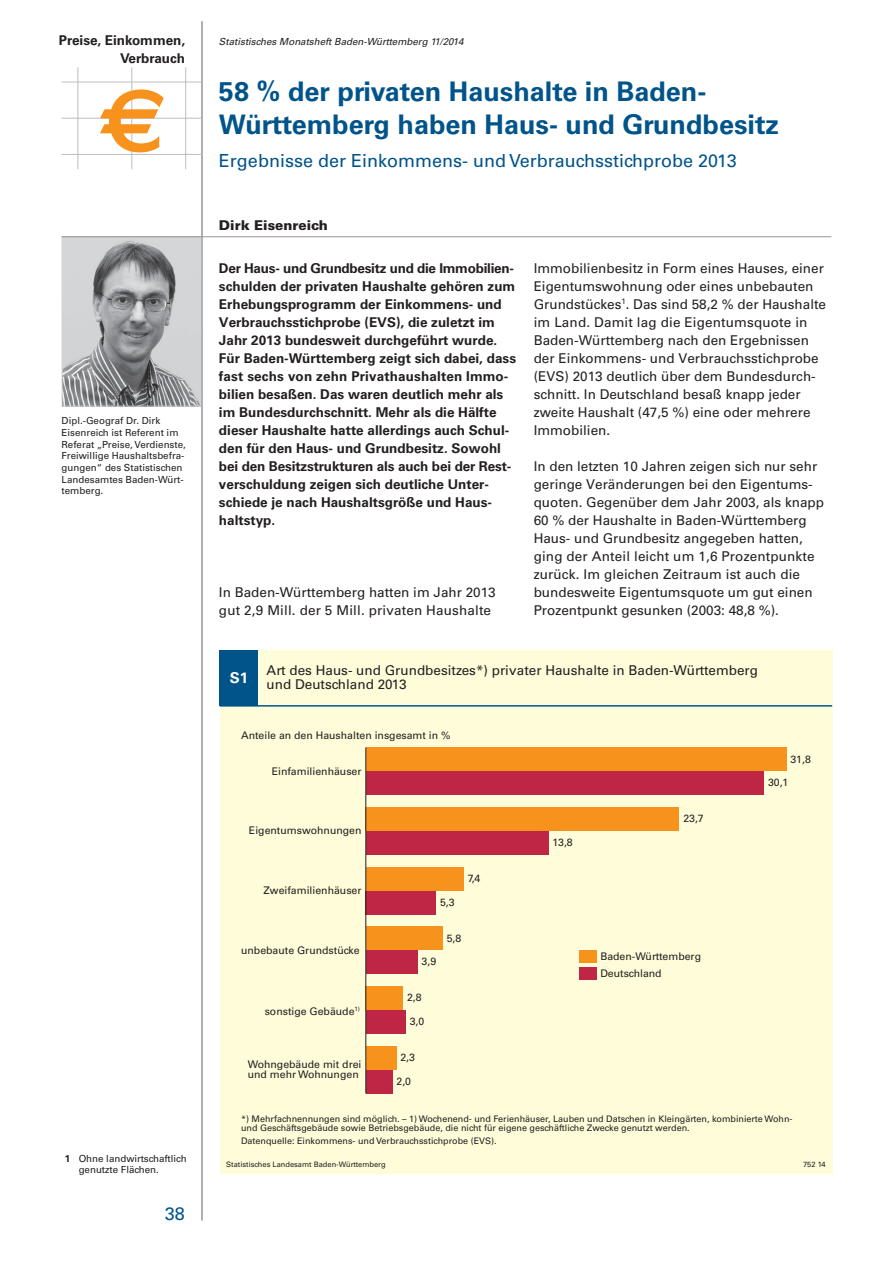
<style>
.page{position:relative;width:893px;height:1263px;background:#fff}
.page>*{position:absolute;margin:0;border:0;box-sizing:border-box;transform-origin:0 0}
.t1{font:700 27px/33px "Univers";color:#01548a}
.t2{font:18px "Univers";color:#01548a}
.t3{font:700 15px "Univers";color:#fff}
.t4{font:13.5px/18px "Univers";color:#231f20}
.t5{font:700 13.5px/18px "Univers";color:#231f20}
.t6{font:900 13.5px "Univers";color:#231f20}
.t7{font:10.5px/10.5px "Univers";color:#231f20}
.t8{font:9.75px/11.7px "Univers";color:#231f20}
.t9{font:italic 9.75px "Univers";color:#231f20}
.t10{font:9px/9px "Univers";color:#231f20}
.t11{font:7.5px "Univers";color:#231f20}
.s1{font-weight:700}
</style>
<div class="page">
<img style="left:64px;top:238px;width:136px;height:166px">
<div style="left:62px;top:236px;width:140px;height:170px;border:1px solid #d1d2d4"></div>
<hr style="left:62px;top:236px;width:769px;height:1px;background:#939598">
<hr style="left:202px;top:21px;width:1px;height:1199px;background:#939598">
<hr style="left:62px;top:82px;width:140px;height:1px;background:#bcbdc0">
<hr style="left:62px;top:118px;width:140px;height:1px;background:#bcbdc0">
<hr style="left:62px;top:154px;width:140px;height:1px;background:#bcbdc0">
<hr style="left:78px;top:67px;width:1px;height:102px;background:#bcbdc0">
<hr style="left:131px;top:67px;width:1px;height:102px;background:#bcbdc0">
<hr style="left:185px;top:67px;width:1px;height:102px;background:#bcbdc0">
<svg style="left:100px;top:89px;width:64px;height:64px"></svg>
<div style="left:220px;top:651px;width:612px;height:522px;background:#fffcda"></div>
<div style="left:220px;top:651px;width:38px;height:55px;background:#01548a"></div>
<div style="left:366px;top:771px;width:398px;height:24px;background:#bf2645"></div>
<div style="left:366px;top:831px;width:182px;height:24px;background:#bf2645"></div>
<div style="left:366px;top:891px;width:70px;height:23px;background:#bf2645"></div>
<div style="left:366px;top:950px;width:51px;height:24px;background:#bf2645"></div>
<div style="left:366px;top:1010px;width:39px;height:24px;background:#bf2645"></div>
<div style="left:366px;top:1069px;width:26px;height:24px;background:#bf2645"></div>
<div style="left:366px;top:747px;width:420px;height:24px;background:#f7931d"></div>
<div style="left:366px;top:807px;width:313px;height:24px;background:#f7931d"></div>
<div style="left:366px;top:867px;width:98px;height:24px;background:#f7931d"></div>
<div style="left:366px;top:926px;width:76px;height:24px;background:#f7931d"></div>
<div style="left:366px;top:986px;width:37px;height:24px;background:#f7931d"></div>
<div style="left:366px;top:1046px;width:30px;height:23px;background:#f7931d"></div>
<hr style="left:365px;top:747px;width:1px;height:346px;background:#231f20">
<hr style="left:220px;top:705px;width:612px;height:2px;background:#01548a">
<div style="left:579px;top:967px;width:17px;height:13px;background:#bf2645"></div>
<div style="left:579px;top:950px;width:17px;height:13px;background:#f7931d"></div>
<p class="t5" style="left:59px;top:31px;width:128px">Preise, Einkommen,</p>
<p class="t9" style="left:219px;top:35px;width:246px">Statistisches Monatsheft Baden-Württemberg 11/2014</p>
<p class="t5" style="left:120px;top:49px;width:66px">Verbrauch</p>
<h1 class="t1" style="left:219px;top:75px;width:562px">58 % der privaten Haushalte in Baden-<br>Württemberg haben Haus- und Grundbesitz</h1>
<h2 class="t2" style="left:219px;top:150px;width:519px">Ergebnisse der Einkommens- und Verbrauchsstichprobe 2013</h2>
<p class="t8" style="left:62px;top:415px;width:126px">Dipl.-Geograf Dr. Dirk<br>Eisenreich ist Referent im<br>Referat „Preise, Verdienste,<br>Freiwillige Haushaltsbefra&shy;gungen“ des Statistischen<br>Landesamtes Baden-Würt&shy;temberg.</p>
<p class="t8" style="left:79px;top:1152px;width:109px;text-indent:-14px"><span class="s1">1</span> Ohne landwirtschaftlich genutzte Flächen.</p>
<h2 class="t2" style="left:165px;top:1203px;width:22px">38</h2>
<p class="t6" style="left:219px;top:216px;width:110px">Dirk Eisenreich</p>
<p class="t5" style="left:219px;top:259px;width:299px">Der Haus- und Grundbesitz und die Immobilien&shy;schulden der privaten Haushalte gehören zum Erhebungsprogramm der Einkommens- und Verbrauchsstichprobe (EVS), die zuletzt im Jahr 2013 bundesweit durchgeführt wurde.<br>Für Baden-Württemberg zeigt sich dabei, dass fast sechs von zehn Privathaushalten Immo&shy;bilien besaßen. Das waren deutlich mehr als im Bundesdurchschnitt. Mehr als die Hälfte dieser Haushalte hatte allerdings auch Schul&shy;den für den Haus- und Grundbesitz. Sowohl bei den Besitzstrukturen als auch bei der Rest&shy;verschuldung zeigen sich deutliche Unter&shy;schiede je nach Haushaltsgröße und Haus&shy;haltstyp.</p>
<p class="t4" style="left:219px;top:583px;width:278px">In Baden-Württemberg hatten im Jahr 2013 gut 2,9 Mill. der 5 Mill. privaten Haushalte</p>
<p class="t4" style="left:534px;top:259px;width:294px">Immobilienbesitz in Form eines Hauses, einer Eigentumswohnung oder eines unbebauten Grundstückes<sup>1</sup>. Das sind 58,2 % der Haushalte im Land. Damit lag die Eigentumsquote in Baden-Württemberg nach den Ergebnissen der Einkommens- und Verbrauchsstichprobe (EVS) 2013 deutlich über dem Bundesdurch&shy;schnitt. In Deutschland besaß knapp jeder zweite Haushalt (47,5 %) eine oder mehrere Immobilien.</p>
<p class="t4" style="left:534px;top:457px;width:292px">In den letzten 10 Jahren zeigen sich nur sehr geringe Veränderungen bei den Eigentums&shy;quoten. Gegenüber dem Jahr 2003, als knapp 60 % der Haushalte in Baden-Württemberg Haus- und Grundbesitz angegeben hatten, ging der Anteil leicht um 1,6 Prozentpunkte zurück. Im gleichen Zeitraum ist auch die bundesweite Eigentumsquote um gut einen Prozentpunkt gesunken (2003: 48,8 %).</p>
<p class="t3" style="left:230px;top:669px;width:20px">S1</p>
<p class="t4" style="left:267px;top:663px;width:493px;line-height:14.2px">Art des Haus- und Grundbesitzes*) privater Haushalte in Baden-Württemberg und Deutschland 2013</p>
<p class="t7" style="left:241px;top:730px;width:211px">Anteile an den Haushalten insgesamt in %</p>
<p class="t7" style="left:272px;top:766px;width:91px">Einfamilienhäuser</p>
<p class="t7" style="left:249px;top:825px;width:114px">Eigentumswohnungen</p>
<p class="t7" style="left:264px;top:885px;width:100px">Zweifamilienhäuser</p>
<p class="t7" style="left:241px;top:944px;width:120px">unbebaute Grundstücke</p>
<p class="t7" style="left:265px;top:1006px;width:97px">sonstige Gebäude<sup>1)</sup></p>
<p class="t7" style="left:248px;top:1059px;width:115px">Wohngebäude mit drei und mehr Wohnungen</p>
<p class="t7" style="left:468px;top:873px;width:14px">7,4</p>
<p class="t7" style="left:440px;top:897px;width:16px">5,3</p>
<p class="t7" style="left:447px;top:933px;width:16px">5,8</p>
<p class="t7" style="left:422px;top:956px;width:16px">3,9</p>
<p class="t7" style="left:407px;top:992px;width:16px">2,8</p>
<p class="t7" style="left:410px;top:1016px;width:16px">3,0</p>
<p class="t7" style="left:400px;top:1052px;width:16px">2,3</p>
<p class="t7" style="left:396px;top:1076px;width:16px">2,0</p>
<p class="t7" style="left:552px;top:837px;width:22px">13,8</p>
<p class="t7" style="left:683px;top:813px;width:22px">23,7</p>
<p class="t7" style="left:600px;top:951px;width:102px">Baden-Württemberg</p>
<p class="t7" style="left:600px;top:968px;width:63px">Deutschland</p>
<p class="t7" style="left:790px;top:754px;width:22px">31,8</p>
<p class="t7" style="left:768px;top:777px;width:22px">30,1</p>
<p class="t10" style="left:241px;top:1114px;width:553px">*) Mehrfachnennungen sind möglich. – 1) Wochenend- und Ferienhäuser, Lauben und Datschen in Kleingärten, kombinierte Wohn&shy;und Geschäftsgebäude sowie Betriebsgebäude, die nicht für eigene geschäftliche Zwecke genutzt werden.</p>
<p class="t10" style="left:241px;top:1136px;width:257px">Datenquelle: Einkommens- und Verbrauchsstichprobe (EVS).</p>
<p class="t11" style="left:226px;top:1160px;width:161px">Statistisches Landesamt Baden-Württemberg</p>
<p class="t11" style="left:803px;top:1160px;width:24px">752 14</p>
</div>
